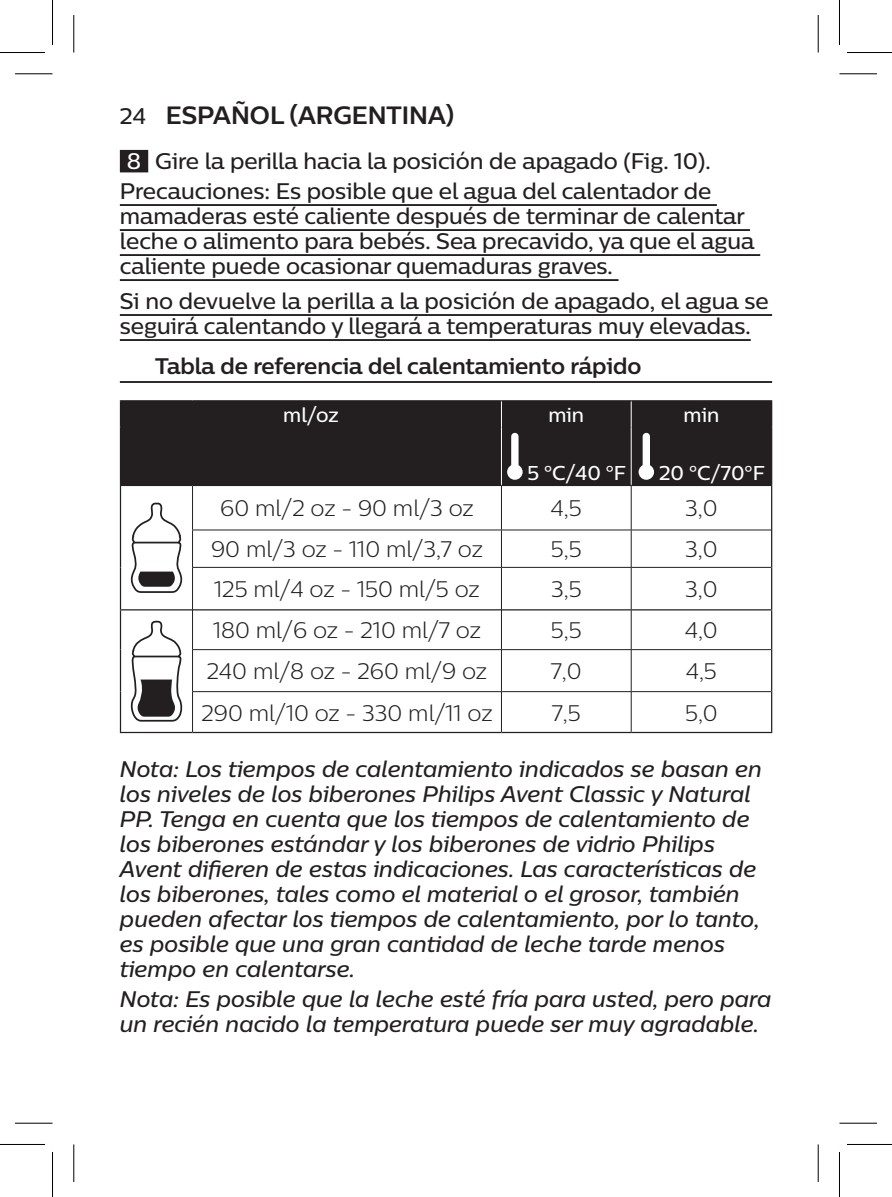
<style>
.page{position:relative;width:892px;height:1197px;background:#fff}
.page>*{position:absolute;margin:0;border:0;box-sizing:border-box;transform-origin:0 0}
.org_Titleleft{font:700 25px "Centrale Sans";color:#231f20}
.heading-note-paragra{font:italic 500 22.5px/25px "Centrale Sans";color:#231f20}
.actionlist-item-warn{font:500 22.5px/25px "Centrale Sans";color:#231f20}
.base_roweven{font:300 22.5px "Centrale Sans";color:#231f20}
.heading-title-paragr{font:700 22.5px "Centrale Sans";color:#231f20}
.base_rowheader{font:500 20px "Centrale Sans";color:#fff}
.s1{color:#fff}
</style>
<div class="page">
<div style="left:120px;top:150px;width:28px;height:22px;background:#231f20"></div>
<hr style="left:120px;top:204px;width:597px;height:2px;background:#231f20">
<hr style="left:120px;top:229px;width:630px;height:2px;background:#231f20">
<hr style="left:120px;top:254px;width:640px;height:2px;background:#231f20">
<hr style="left:120px;top:279px;width:498px;height:2px;background:#231f20">
<hr style="left:120px;top:314px;width:652px;height:2px;background:#231f20">
<hr style="left:120px;top:339px;width:630px;height:2px;background:#231f20">
<hr style="left:120px;top:381px;width:652px;height:2px;background:#231f20">
<div style="left:121px;top:401px;width:650px;height:84px;background:#231f20"></div>
<hr style="left:192px;top:649px;width:309px;height:1px;background:#231f20">
<hr style="left:501px;top:649px;width:130px;height:1px;background:#231f20">
<hr style="left:631px;top:649px;width:140px;height:1px;background:#231f20">
<hr style="left:192px;top:691px;width:309px;height:1px;background:#231f20">
<hr style="left:501px;top:691px;width:130px;height:1px;background:#231f20">
<hr style="left:631px;top:691px;width:140px;height:1px;background:#231f20">
<hr style="left:192px;top:529px;width:309px;height:1px;background:#231f20">
<hr style="left:501px;top:529px;width:130px;height:1px;background:#231f20">
<hr style="left:631px;top:529px;width:140px;height:1px;background:#231f20">
<hr style="left:192px;top:567px;width:309px;height:1px;background:#231f20">
<hr style="left:501px;top:567px;width:130px;height:1px;background:#231f20">
<hr style="left:631px;top:567px;width:140px;height:1px;background:#231f20">
<hr style="left:120px;top:486px;width:1px;height:44px;background:#231f20">
<hr style="left:120px;top:530px;width:1px;height:37px;background:#231f20">
<hr style="left:120px;top:567px;width:1px;height:42px;background:#231f20">
<hr style="left:120px;top:609px;width:72px;height:1px;background:#231f20">
<hr style="left:120px;top:610px;width:1px;height:39px;background:#231f20">
<hr style="left:193px;top:609px;width:308px;height:1px;background:#231f20">
<hr style="left:502px;top:609px;width:129px;height:1px;background:#231f20">
<hr style="left:631px;top:609px;width:141px;height:1px;background:#231f20">
<hr style="left:120px;top:649px;width:1px;height:42px;background:#231f20">
<hr style="left:120px;top:691px;width:1px;height:40px;background:#231f20">
<hr style="left:120px;top:731px;width:72px;height:2px;background:#231f20">
<hr style="left:192px;top:731px;width:309px;height:2px;background:#231f20">
<hr style="left:501px;top:731px;width:130px;height:2px;background:#231f20">
<hr style="left:631px;top:731px;width:141px;height:2px;background:#231f20">
<hr style="left:120px;top:400px;width:72px;height:1px;background:#231f20">
<svg style="left:120px;top:401px;width:1px;height:25px"></svg>
<hr style="left:192px;top:400px;width:309px;height:1px;background:#231f20">
<hr style="left:501px;top:400px;width:130px;height:1px;background:#231f20">
<hr style="left:631px;top:400px;width:141px;height:1px;background:#231f20">
<hr style="left:120px;top:426px;width:72px;height:2px;background:#231f20">
<hr style="left:120px;top:428px;width:1px;height:57px;background:#231f20">
<hr style="left:192px;top:426px;width:309px;height:2px;background:#231f20">
<hr style="left:502px;top:426px;width:129px;height:2px;background:#231f20">
<hr style="left:631px;top:426px;width:141px;height:2px;background:#231f20">
<hr style="left:120px;top:485px;width:72px;height:1px;background:#231f20">
<hr style="left:192px;top:485px;width:309px;height:1px;background:#231f20">
<hr style="left:501px;top:485px;width:130px;height:1px;background:#231f20">
<hr style="left:631px;top:485px;width:141px;height:1px;background:#231f20">
<hr style="left:192px;top:486px;width:1px;height:43px;background:#231f20">
<hr style="left:501px;top:486px;width:1px;height:43px;background:#231f20">
<hr style="left:631px;top:486px;width:1px;height:43px;background:#231f20">
<hr style="left:192px;top:530px;width:1px;height:37px;background:#231f20">
<hr style="left:501px;top:530px;width:1px;height:37px;background:#231f20">
<hr style="left:631px;top:530px;width:1px;height:37px;background:#231f20">
<hr style="left:192px;top:567px;width:1px;height:43px;background:#231f20">
<hr style="left:501px;top:567px;width:1px;height:43px;background:#231f20">
<hr style="left:631px;top:567px;width:1px;height:43px;background:#231f20">
<hr style="left:192px;top:610px;width:1px;height:39px;background:#231f20">
<hr style="left:501px;top:610px;width:1px;height:39px;background:#231f20">
<hr style="left:631px;top:610px;width:1px;height:39px;background:#231f20">
<hr style="left:192px;top:650px;width:1px;height:41px;background:#231f20">
<hr style="left:501px;top:650px;width:1px;height:41px;background:#231f20">
<hr style="left:631px;top:650px;width:1px;height:41px;background:#231f20">
<hr style="left:192px;top:692px;width:1px;height:39px;background:#231f20">
<hr style="left:501px;top:692px;width:1px;height:39px;background:#231f20">
<hr style="left:631px;top:692px;width:1px;height:39px;background:#231f20">
<svg style="left:501px;top:401px;width:1px;height:26px"></svg>
<svg style="left:631px;top:401px;width:1px;height:26px"></svg>
<hr style="left:501px;top:427px;width:1px;height:58px;background:#fff">
<hr style="left:631px;top:427px;width:1px;height:58px;background:#fff">
<svg style="left:771px;top:401px;width:1px;height:25px"></svg>
<hr style="left:771px;top:428px;width:1px;height:57px;background:#231f20">
<hr style="left:771px;top:486px;width:1px;height:44px;background:#231f20">
<hr style="left:771px;top:530px;width:1px;height:37px;background:#231f20">
<hr style="left:771px;top:567px;width:1px;height:42px;background:#231f20">
<hr style="left:771px;top:610px;width:1px;height:39px;background:#231f20">
<hr style="left:771px;top:649px;width:1px;height:42px;background:#231f20">
<hr style="left:771px;top:691px;width:1px;height:40px;background:#231f20">
<div style="left:511px;top:433px;width:7px;height:37px;background:#fff;border-radius:4px"></div>
<div style="left:507px;top:464px;width:15px;height:16px;background:#fff;border-radius:50%"></div>
<div style="left:642px;top:433px;width:8px;height:37px;background:#fff;border-radius:4px"></div>
<div style="left:638px;top:464px;width:16px;height:16px;background:#fff;border-radius:50%"></div>
<svg style="left:131px;top:502px;width:51px;height:91px"></svg>
<svg style="left:131px;top:620px;width:51px;height:101px"></svg>
<hr style="left:15px;top:73px;width:37px;height:1px;background:#000">
<hr style="left:839px;top:73px;width:38px;height:1px;background:#000">
<hr style="left:15px;top:1122px;width:37px;height:1px;background:#000">
<hr style="left:839px;top:1122px;width:38px;height:1px;background:#000">
<hr style="left:73px;top:15px;width:1px;height:37px;background:#000">
<hr style="left:73px;top:1144px;width:1px;height:37px;background:#000">
<hr style="left:817px;top:15px;width:1px;height:37px;background:#000">
<hr style="left:817px;top:1144px;width:1px;height:37px;background:#000">
<hr style="left:0;top:52px;width:45px;height:1px;background:#000">
<hr style="left:847px;top:52px;width:45px;height:1px;background:#000">
<hr style="left:0;top:1143px;width:45px;height:1px;background:#000">
<hr style="left:847px;top:1143px;width:45px;height:1px;background:#000">
<hr style="left:52px;top:0;width:1px;height:45px;background:#000">
<hr style="left:52px;top:1151px;width:1px;height:45px;background:#000">
<hr style="left:839px;top:0;width:1px;height:45px;background:#000">
<hr style="left:839px;top:1151px;width:1px;height:45px;background:#000">
<p class="org_Titleleft" style="left:166px;top:99px;width:290px">ESPAÑOL (ARGENTINA)</p>
<p class="actionlist-item-warn" style="left:127px;top:93px;width:585px;line-height:44.8px;text-indent:-7px">24<br><span class="s1">8</span> Gire la perilla hacia la posición de apagado (Fig. 10).</p>
<p class="actionlist-item-warn" style="left:120px;top:178px;width:636px">Precauciones: Es posible que el agua del calentador de mamaderas esté caliente después de terminar de calentar leche o alimento para bebés. Sea precavido, ya que el agua caliente puede ocasionar quemaduras graves.</p>
<p class="actionlist-item-warn" style="left:120px;top:288px;width:650px">Si no devuelve la perilla a la posición de apagado, el agua se seguirá calentando y llegará a temperaturas muy elevadas.</p>
<p class="heading-title-paragr" style="left:155px;top:351px;width:487px">Tabla de referencia del calentamiento rápido</p>
<p class="base_rowheader" style="left:283px;top:402px;width:57px">ml/oz</p>
<p class="base_rowheader" style="left:548px;top:402px;width:37px">min</p>
<p class="base_rowheader" style="left:683px;top:402px;width:37px">min</p>
<p class="base_rowheader" style="left:527px;top:460px;width:100px">5 °C/40 °F</p>
<p class="base_rowheader" style="left:659px;top:460px;width:107px">20 °C/70°F</p>
<p class="base_roweven" style="left:220px;top:494px;width:255px">60 ml/2 oz - 90 ml/3 oz</p>
<p class="base_roweven" style="left:551px;top:494px;width:32px">4,5</p>
<p class="base_roweven" style="left:685px;top:494px;width:34px">3,0</p>
<p class="base_roweven" style="left:211px;top:535px;width:273px">90 ml/3 oz - 110 ml/3,7 oz</p>
<p class="base_roweven" style="left:551px;top:535px;width:32px">5,5</p>
<p class="base_roweven" style="left:685px;top:535px;width:34px">3,0</p>
<p class="base_roweven" style="left:214px;top:575px;width:267px">125 ml/4 oz - 150 ml/5 oz</p>
<p class="base_roweven" style="left:551px;top:575px;width:32px">3,5</p>
<p class="base_roweven" style="left:685px;top:575px;width:34px">3,0</p>
<p class="base_roweven" style="left:213px;top:616px;width:269px">180 ml/6 oz - 210 ml/7 oz</p>
<p class="base_roweven" style="left:551px;top:616px;width:32px">5,5</p>
<p class="base_roweven" style="left:685px;top:616px;width:34px">4,0</p>
<p class="base_roweven" style="left:207px;top:657px;width:282px">240 ml/8 oz - 260 ml/9 oz</p>
<p class="base_roweven" style="left:551px;top:657px;width:32px">7,0</p>
<p class="base_roweven" style="left:686px;top:657px;width:32px">4,5</p>
<p class="base_roweven" style="left:201px;top:698px;width:293px">290 ml/10 oz - 330 ml/11 oz</p>
<p class="base_roweven" style="left:552px;top:698px;width:30px">7,5</p>
<p class="base_roweven" style="left:685px;top:698px;width:34px">5,0</p>
<p class="heading-note-paragra" style="left:120px;top:756px;width:643px">Nota: Los tiempos de calentamiento indicados se basan en los niveles de los biberones Philips Avent Classic y Natural PP. Tenga en cuenta que los tiempos de calentamiento de los biberones estándar y los biberones de vidrio Philips Avent difieren de estas indicaciones. Las características de los biberones, tales como el material o el grosor, también pueden afectar los tiempos de calentamiento, por lo tanto, es posible que una gran cantidad de leche tarde menos tiempo en calentarse.</p>
<p class="heading-note-paragra" style="left:120px;top:986px;width:653px">Nota: Es posible que la leche esté fría para usted, pero para un recién nacido la temperatura puede ser muy agradable.</p>
</div>
